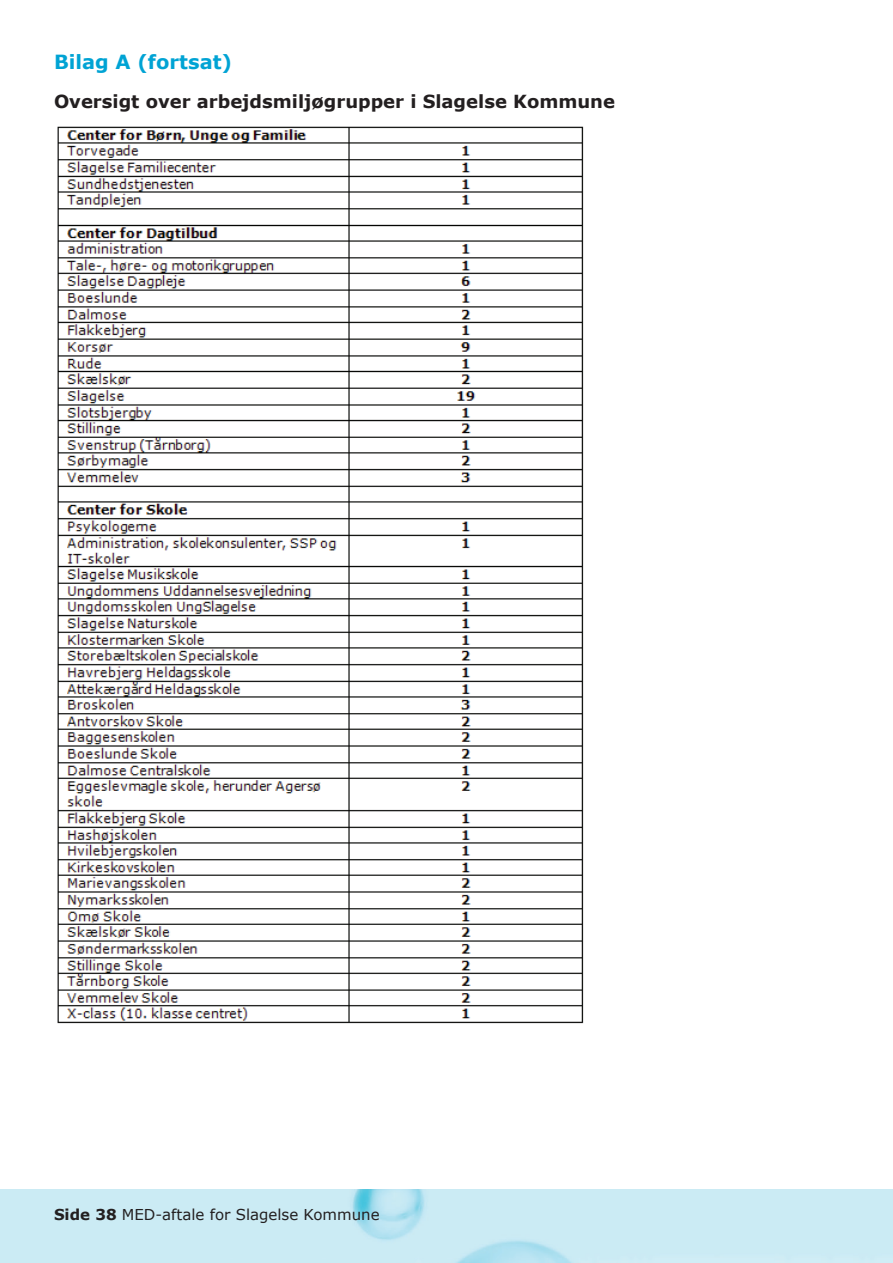
<style>
.page{position:relative;width:893px;height:1263px;background:#fff}
.page>*{position:absolute;margin:0;border:0;box-sizing:border-box;transform-origin:0 0}
.t1{font:700 19.5px "Verdana";color:#00a3d4}
.t2{font:700 18px "Verdana";color:#231f20}
.t3{font:15px "Verdana";color:#231f20}
.s1{font-weight:700}
</style>
<div class="page">
<div style="left:0;top:1190px;width:893px;height:73px;background:#cbebf4"></div>
<img style="left:57px;top:126px;width:527px;height:898px">
<p class="t1" style="left:54px;top:48px;width:180px">Bilag A (fortsat)</p>
<h4 class="t2" style="left:54px;top:89px;width:563px">Oversigt over arbejdsmiljøgrupper i Slagelse Kommune</h4>
<p class="t3" style="left:54px;top:1204px;width:327px"><span class="s1">Side 38</span> MED-aftale for Slagelse Kommune</p>
</div>
